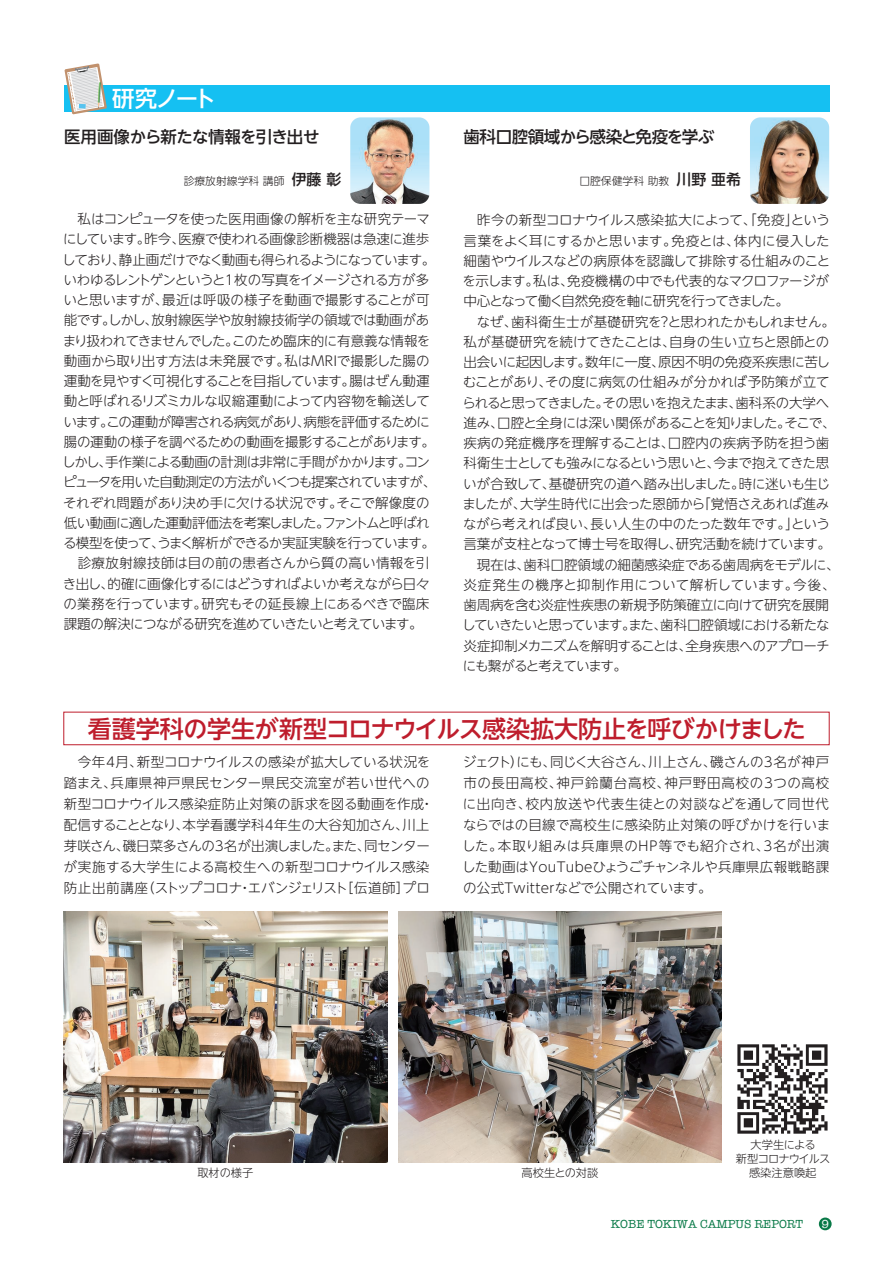
<style>
.page{position:relative;width:893px;height:1263px;background:#fff}
.page>*{position:absolute;margin:0;border:0;box-sizing:border-box;transform-origin:0 0}
.t1{font:500 24px "UD Shin Go NT Pro";letter-spacing:-.015em;color:#be1d2c}
.t2{font:500 22.5px "UD Shin Go NT Pro";letter-spacing:-.09em;color:#fff}
.t3{font:500 16.5px "UD Shin Go NT Pro";letter-spacing:-.03em;color:#231f20}
.t4{font:300 13.5px/20.2px "UD Shin Go NT Pro";letter-spacing:-.03em;color:#231f20}
.t5{font:300 13.5px/21px "UD Shin Go NT Pro";color:#231f20}
.t6{font:12px "American Typewriter";color:#087947}
.t7{font:12px "American Typewriter";color:#fff}
.t8{font:300 11.25px/14.2px "UD Shin Go NT Pro";letter-spacing:-.045em;color:#231f20;text-align:center}
.t9{font:300 11.25px "UD Shin Go NT Pro";letter-spacing:-.015em;color:#231f20}
.t10{font:300 10.8px "UD Shin Go NT Pro";color:#231f20}
.s1{font-weight:500;font-size:14.85px}
</style>
<div class="page">
<div style="left:819px;top:1217px;width:13px;height:13px;background:#087947;border-radius:50%"></div>
<img style="left:350px;top:117px;width:79px;height:87px">
<img style="left:750px;top:117px;width:79px;height:87px">
<div style="left:64px;top:85px;width:765px;height:26px;background:#15c0f2"></div>
<svg style="left:64px;top:63px;width:43px;height:51px"></svg>
<img style="left:64px;top:911px;width:323px;height:252px">
<img style="left:398px;top:911px;width:323px;height:252px">
<div style="left:64px;top:712px;width:765px;height:33px;border:1px solid #be1d2c"></div>
<img style="left:737px;top:1044px;width:91px;height:90px">
<h2 class="t2" style="left:112px;top:80px;width:106px">研究ノート</h2>
<p class="t3" style="left:64px;top:123px;width:257px">医用画像から新たな情報を引き出せ</p>
<p class="t3" style="left:463px;top:123px;width:252px">歯科口腔領域から感染と免疫を学ぶ</p>
<p class="t10" style="left:184px;top:172px;width:159px">診療放射線学科 講師 <span class="s1">伊藤 彰</span></p>
<p class="t10" style="left:579px;top:172px;width:163px">口腔保健学科 助教 <span class="s1">川野 亜希</span></p>
<p class="t4" style="left:62px;top:208px;width:375px">　私はコンピュータを使った医用画像の解析を主な研究テーマにしています。昨今、医療で使われる画像診断機器は急速に進歩しており、静止画だけでなく動画も得られるようになっています。いわゆるレントゲンというと1枚の写真をイメージされる方が多いと思いますが、最近は呼吸の様子を動画で撮影することが可能です。しかし、放射線医学や放射線技術学の領域では動画があまり扱われてきませんでした。このため臨床的に有意義な情報を動画から取り出す方法は未発展です。私はMRIで撮影した腸の運動を見やすく可視化することを目指しています。腸はぜん動運動と呼ばれるリズミカルな収縮運動によって内容物を輸送しています。この運動が障害される病気があり、病態を評価するために腸の運動の様子を調べるための動画を撮影することがあります。しかし、手作業による動画の計測は非常に手間がかかります。コンピュータを用いた自動測定の方法がいくつも提案されていますが、それぞれ問題があり決め手に欠ける状況です。そこで解像度の低い動画に適した運動評価法を考案しました。ファントムと呼ばれる模型を使って、うまく解析ができるか実証実験を行っています。　診療放射線技師は目の前の患者さんから質の高い情報を引き出し、的確に画像化するにはどうすればよいか考えながら日々の業務を行っています。研究もその延長線上にあるべきで臨床課題の解決につながる研究を進めていきたいと考えています。</p>
<p class="t4" style="left:462px;top:209px;width:379px;text-indent:15px">昨今の新型コロナウイルス感染拡大によって、「免疫」という言葉をよく耳にするかと思います。免疫とは、体内に侵入した細菌やウイルスなどの病原体を認識して排除する仕組みのことを示します。私は、免疫機構の中でも代表的なマクロファージが中心となって働く自然免疫を軸に研究を行ってきました。<br>　なぜ、歯科衛生士が基礎研究を？と思われたかもしれません。私が基礎研究を続けてきたことは、自身の生い立ちと恩師との出会いに起因します。数年に一度、原因不明の免疫系疾患に苦しむことがあり、その度に病気の仕組みが分かれば予防策が立てられると思ってきました。その思いを抱えたまま、歯科系の大学へ進み、口腔と全身には深い関係があることを知りました。そこで、疾病の発症機序を理解することは、口腔内の疾病予防を担う歯科衛生士としても強みになるという思いと、今まで抱えてきた思いが合致して、基礎研究の道へ踏み出しました。時に迷いも生じましたが、大学生時代に出会った恩師から「覚悟さえあれば進みながら考えれば良い、長い人生の中のたった数年です。」という言葉が支柱となって博士号を取得し、研究活動を続けています。　現在は、歯科口腔領域の細菌感染症である歯周病をモデルに、炎症発生の機序と抑制作用について解析しています。今後、歯周病を含む炎症性疾患の新規予防策確立に向けて研究を展開していきたいと思っています。また、歯科口腔領域における新たな炎症抑制メカニズムを解明することは、全身疾患へのアプローチにも繋がると考えています。</p>
<h1 class="t1" style="left:88px;top:709px;width:720px">看護学科の学生が新型コロナウイルス感染拡大防止を呼びかけました</h1>
<p class="t5" style="left:64px;top:750px;width:372px">　今年4月、新型コロナウイルスの感染が拡大している状況を踏まえ、兵庫県神戸県民センター県民交流室が若い世代への新型コロナウイルス感染症防止対策の訴求を図る動画を作成・配信することとなり、本学看護学科4年生の大谷知加さん、川上芽咲さん、磯日菜多さんの3名が出演しました。また、同センターが実施する大学生による高校生への新型コロナウイルス感染防止出前講座（ストップコロナ・エバンジェリスト［伝道師］プロ</p>
<p class="t4" style="left:462px;top:750px;width:370px;line-height:21px;text-align:justify">ジェクト）にも、同じく大谷さん、川上さん、磯さんの3名が神戸市の長田高校、神戸鈴蘭台高校、神戸野田高校の3つの高校に出向き、校内放送や代表生徒との対談などを通して同世代ならではの目線で高校生に感染防止対策の呼びかけを行いました。本取り組みは兵庫県のHP等でも紹介され、3名が出演した動画はYouTubeひょうごチャンネルや兵庫県広報戦略課の公式Twitterなどで公開されています。</p>
<p class="t9" style="left:197px;top:1164px;width:57px">取材の様子</p>
<p class="t9" style="left:522px;top:1164px;width:78px">高校生との対談</p>
<p class="t8" style="left:736px;top:1137px;width:96px">大学生による<br>新型コロナウイルス感染注意喚起</p>
<p class="t6" style="left:611px;top:1215px;width:194px">KOBE TOKIWA CAMPUS REPORT</p>
<p class="t7" style="left:821px;top:1215px;width:9px">9</p>
</div>
